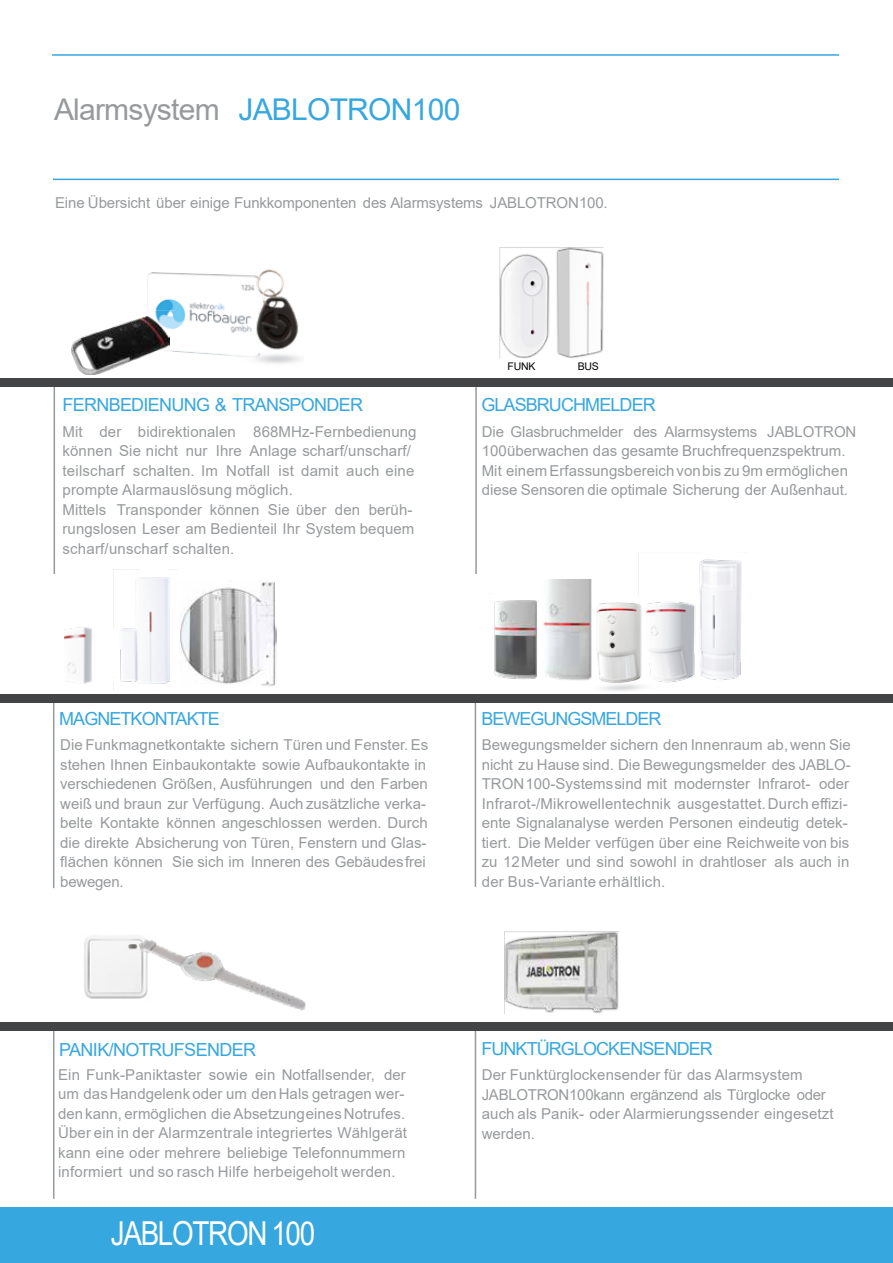
<style>
.page{position:relative;width:893px;height:1263px;background:#fff}
.page>*{position:absolute;margin:0;border:0;box-sizing:border-box;transform-origin:0 0}
.t1{font:33px "Arial";letter-spacing:-.045em;color:#fff;scale:.84 1}
.t2{font:30px "Arial";letter-spacing:-.025em;color:#37a7df}
.t3{font:18px "Arial";letter-spacing:-.05em;color:#37a7df}
.t4{font:15px/19.5px "Arial";color:#979a9c}
.t5{font:10.5px "Arial";letter-spacing:-.02em;color:#000}
.s1{color:#979a9c}
</style>
<div class="page">
<div style="left:0;top:1208px;width:893px;height:55px;background:#37a7df"></div>
<img style="left:119px;top:578px;width:50px;height:106px">
<img style="left:64px;top:627px;width:28px;height:57px">
<hr style="left:53px;top:179px;width:786px;height:1px;background:#37a7df">
<img style="left:499px;top:247px;width:105px;height:112px">
<hr style="left:52px;top:54px;width:787px;height:2px;background:#37a7df">
<img style="left:180px;top:580px;width:96px;height:106px">
<img style="left:638px;top:553px;width:104px;height:130px">
<img style="left:638px;top:596px;width:22px;height:4px">
<img style="left:598px;top:600px;width:70px;height:91px">
<img style="left:494px;top:600px;width:43px;height:80px">
<img style="left:548px;top:579px;width:50px;height:102px">
<img style="left:543px;top:580px;width:48px;height:100px">
<img style="left:84px;top:936px;width:54px;height:63px">
<img style="left:138px;top:936px;width:168px;height:75px">
<img style="left:504px;top:931px;width:115px;height:83px">
<img style="left:148px;top:272px;width:84px;height:84px">
<img style="left:71px;top:310px;width:104px;height:65px">
<img style="left:72px;top:317px;width:97px;height:57px">
<img style="left:232px;top:274px;width:6px;height:83px">
<img style="left:238px;top:269px;width:63px;height:95px">
<hr style="left:54px;top:384px;width:1px;height:190px;background:#979a9c">
<hr style="left:475px;top:383px;width:2px;height:191px;background:#979a9c">
<hr style="left:53px;top:697px;width:1px;height:191px;background:#979a9c">
<hr style="left:475px;top:695px;width:1px;height:192px;background:#979a9c">
<hr style="left:53px;top:1027px;width:1px;height:172px;background:#979a9c">
<hr style="left:475px;top:1026px;width:1px;height:173px;background:#979a9c">
<div style="left:0;top:1022px;width:893px;height:9px;background:#434445"></div>
<div style="left:0;top:694px;width:893px;height:8px;background:#434445"></div>
<div style="left:0;top:378px;width:893px;height:9px;background:#434445"></div>
<h2 class="t2" style="left:54px;top:98px;width:408px"><span class="s1">Alarmsystem</span> JABLOTRON 100</h2>
<p class="t4" style="left:55px;top:194px;width:554px">Eine Übersicht über einige Funkkomponenten des Alarmsystems JABLOTRON 100.</p>
<p class="t3" style="left:63px;top:397px;width:302px">FERNBEDIENUNG &amp; TRANSPONDER</p>
<p class="t4" style="left:63px;top:423px;width:356px">Mit der bidirektionalen 868MHz-Fernbedienung können Sie nicht nur Ihre Anlage scharf/unscharf/ teilscharf schalten. Im Notfall ist damit auch eine prompte Alarmauslösung möglich.<br>Mittels Transponder können Sie über den berüh&shy;rungslosen Leser am Bedienteil Ihr System bequem scharf/unscharf schalten.</p>
<p class="t5" style="left:508px;top:362px;width:29px">FUNK</p>
<p class="t5" style="left:578px;top:362px;width:23px">BUS</p>
<p class="t3" style="left:481px;top:397px;width:176px">GLASBRUCHMELDER</p>
<p class="t4" style="left:482px;top:423px;width:376px">Die Glasbruchmelder des Alarmsystems JABLOTRON 100 überwachen das gesamte Bruchfrequenzspektrum.<br>Mit einem Erfassungsbereich von bis zu 9m ermöglichen diese Sensoren die optimale Sicherung der Außenhaut.</p>
<p class="t3" style="left:59px;top:712px;width:162px">MAGNETKONTAKTE</p>
<p class="t3" style="left:481px;top:712px;width:181px">BEWEGUNGSMELDER</p>
<p class="t4" style="left:60px;top:736px;width:370px">Die Funkmagnetkontakte sichern Türen und Fenster. Es stehen Ihnen Einbaukontakte sowie Aufbaukontakte in verschiedenen Größen, Ausführungen und den Farben weiß und braun zur Verfügung. Auch zusätzliche verka&shy;belte Kontakte können angeschlossen werden. Durch die direkte Absicherung von Türen, Fenstern und Glas&shy;flächen können Sie sich im Inneren des Gebäudes frei bewegen.</p>
<p class="t4" style="left:482px;top:736px;width:371px">Bewegungsmelder sichern den Innenraum ab, wenn Sie nicht zu Hause sind. Die Bewegungsmelder des JABLO-TRON 100-Systems sind mit modernster Infrarot- oder Infrarot-/Mikrowellentechnik ausgestattet. Durch effizi&shy;ente Signalanalyse werden Personen eindeutig detek&shy;tiert. Die Melder verfügen über eine Reichweite von bis zu 12 Meter und sind sowohl in drahtloser als auch in der Bus-Variante erhältlich.</p>
<p class="t3" style="left:59px;top:1043px;width:198px">PANIK/NOTRUFSENDER</p>
<p class="t4" style="left:58px;top:1066px;width:351px">Ein Funk-Paniktaster sowie ein Notfallsender, der um das Handgelenk oder um den Hals getragen wer&shy;den kann, ermöglichen die Absetzung eines Notrufes.<br>Über ein in der Alarmzentrale integriertes Wählgerät kann eine oder mehrere beliebige Telefonnummern informiert und so rasch Hilfe herbeigeholt werden.</p>
<h1 class="t1" style="left:111px;top:1221px;width:245px">JABLOTRON 100</h1>
<p class="t3" style="left:481px;top:1042px;width:233px">FUNKTÜRGLOCKENSENDER</p>
<p class="t4" style="left:482px;top:1066px;width:353px">Der Funktürglockensender für das Alarmsystem JABLOTRON 100 kann ergänzend als Türglocke oder auch als Panik- oder Alarmierungssender eingesetzt werden.</p>
</div>
